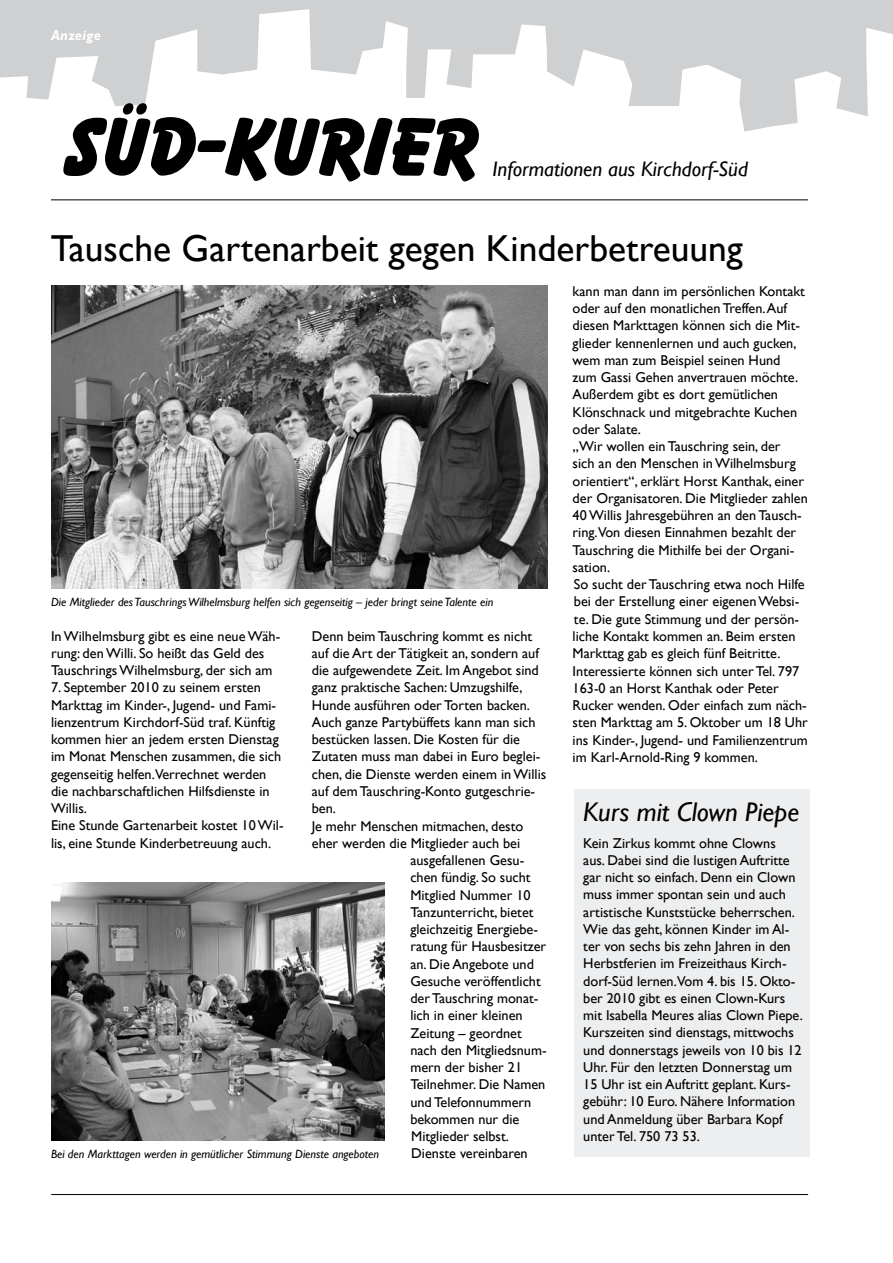
<style>
.page{position:relative;width:893px;height:1263px;background:#fff}
.page>*{position:absolute;margin:0;border:0;box-sizing:border-box;transform-origin:0 0}
.t1{font:87px "Balloon";color:#000}
.t2{font:37.5px "Gill Sans";color:#000}
.t3{font:italic 27px "Gill Sans";color:#000}
.t4{font:italic 21px "Gill Sans";color:#000}
.t5{font:14.25px/17.2px "Gill Sans";color:#000}
.t6{font:italic 700 14.25px "Gill Sans";letter-spacing:.02em;color:#fff}
.t7{font:italic 12px "Gill Sans";color:#000}
</style>
<div class="page">
<svg style="left:0;top:0;width:893px;height:132px;fill:#ced0d2"></svg>
<hr style="left:51px;top:199px;width:757px;height:1px;background:#000">
<hr style="left:51px;top:1194px;width:757px;height:1px;background:#000">
<div style="left:575px;top:789px;width:235px;height:368px;background:#edeeef"></div>
<img style="left:51px;top:285px;width:496px;height:304px">
<img style="left:51px;top:882px;width:334px;height:259px">
<p class="t6" style="left:51px;top:27px;width:51px">Anzeige</p>
<h1 class="t1" style="left:67px;top:99px;width:413px">SÜD-KURIER</h1>
<h3 class="t4" style="left:492px;top:157px;width:257px">Informationen aus Kirchdorf-Süd</h3>
<h2 class="t2" style="left:51px;top:227px;width:694px">Tausche Gartenarbeit gegen Kinderbetreuung</h2>
<p class="t7" style="left:51px;top:595px;width:444px">Die Mitglieder des Tauschrings Wilhelmsburg helfen sich gegenseitig – jeder bringt seine Talente ein</p>
<p class="t5" style="left:51px;top:627px;width:231px">In Wilhelmsburg gibt es eine neue Wäh&shy;rung: den Willi. So heißt das Geld des<br>Tauschrings Wilhelmsburg, der sich am</p>
<p class="t5" style="left:51px;top:679px;width:234px">7. September 2010 zu seinem ersten Markttag im Kinder-, Jugend- und Fami&shy;lienzentrum Kirchdorf-Süd traf. Künftig kommen hier an jedem ersten Dienstag im Monat Menschen zusammen, die sich gegenseitig helfen.Verrechnet werden die nachbarschaftlichen Hilfsdienste in Willis.<br>Eine Stunde Gartenarbeit kostet 10 Wil&shy;lis, eine Stunde Kinderbetreuung auch.</p>
<p class="t5" style="left:312px;top:627px;width:222px">Denn beim Tauschring kommt es nicht</p>
<p class="t5" style="left:312px;top:645px;width:229px">auf die Art der Tätigkeit an, sondern auf</p>
<p class="t5" style="left:312px;top:662px;width:229px">die aufgewendete Zeit. Im Angebot sind</p>
<p class="t5" style="left:312px;top:679px;width:212px">ganz praktische Sachen: Umzugshilfe,</p>
<p class="t5" style="left:312px;top:696px;width:220px">Hunde ausführen oder Torten backen.</p>
<p class="t5" style="left:312px;top:714px;width:225px">Auch ganze Partybüffets kann man sich</p>
<p class="t5" style="left:312px;top:731px;width:210px">bestücken lassen. Die Kosten für die</p>
<p class="t5" style="left:312px;top:748px;width:230px">Zutaten muss man dabei in Euro beglei-</p>
<p class="t5" style="left:312px;top:765px;width:236px">chen, die Dienste werden einem in Willis</p>
<p class="t5" style="left:312px;top:783px;width:225px">auf dem Tauschring-Konto gutgeschrie-</p>
<p class="t5" style="left:312px;top:800px;width:26px">ben.</p>
<p class="t5" style="left:312px;top:817px;width:213px">Je mehr Menschen mitmachen, desto</p>
<p class="t5" style="left:312px;top:835px;width:210px">eher werden die Mitglieder auch bei</p>
<p class="t5" style="left:410px;top:852px;width:115px">ausgefallenen Gesu-</p>
<p class="t5" style="left:410px;top:869px;width:122px">chen fündig. So sucht</p>
<p class="t5" style="left:410px;top:886px;width:122px">Mitglied Nummer 10</p>
<p class="t5" style="left:410px;top:904px;width:125px">Tanzunterricht, bietet</p>
<p class="t5" style="left:410px;top:921px;width:129px">gleichzeitig Energiebe-</p>
<p class="t5" style="left:410px;top:938px;width:137px">ratung für Hausbesitzer</p>
<p class="t5" style="left:410px;top:955px;width:125px">an. Die Angebote und</p>
<p class="t5" style="left:410px;top:973px;width:132px">Gesuche veröffentlicht</p>
<p class="t5" style="left:410px;top:990px;width:130px">der Tauschring monat-</p>
<p class="t5" style="left:410px;top:1007px;width:114px">lich in einer kleinen</p>
<p class="t5" style="left:410px;top:1024px;width:113px">Zeitung – geordnet</p>
<p class="t5" style="left:410px;top:1042px;width:138px">nach den Mitgliedsnum-</p>
<p class="t5" style="left:410px;top:1059px;width:113px">mern der bisher 21</p>
<p class="t5" style="left:410px;top:1076px;width:137px">Teilnehmer. Die Namen</p>
<p class="t5" style="left:410px;top:1093px;width:123px">und Telefonnummern</p>
<p class="t5" style="left:410px;top:1111px;width:111px">bekommen nur die</p>
<p class="t5" style="left:411px;top:1128px;width:99px">Mitglieder selbst.</p>
<p class="t5" style="left:411px;top:1145px;width:118px">Dienste vereinbaren</p>
<p class="t7" style="left:51px;top:1147px;width:330px">Bei den Markttagen werden in gemütlicher Stimmung Dienste angeboten</p>
<p class="t5" style="left:573px;top:283px;width:237px">kann man dann im persönlichen Kontakt oder auf den monatlichen Treffen. Auf diesen Markttagen können sich die Mit&shy;glieder kennenlernen und auch gucken, wem man zum Beispiel seinen Hund zum Gassi Gehen anvertrauen möchte.<br>Außerdem gibt es dort gemütlichen Klönschnack und mitgebrachte Kuchen oder Salate.<br>„Wir wollen ein Tauschring sein, der<br>sich an den Menschen in Wilhelmsburg orientiert“, erklärt Horst Kanthak, einer der Organisatoren. Die Mitglieder zahlen 40 Willis Jahresgebühren an den Tausch&shy;ring.Von diesen Einnahmen bezahlt der Tauschring die Mithilfe bei der Organi&shy;sation.<br>So sucht der Tauschring etwa noch Hilfe bei der Erstellung einer eigenen Websi&shy;te. Die gute Stimmung und der persön&shy;liche Kontakt kommen an. Beim ersten Markttag gab es gleich fünf Beitritte.<br>Interessierte können sich unter Tel. 797<br>163-0 an Horst Kanthak oder Peter Rucker wenden. Oder einfach zum näch&shy;sten Markttag am 5. Oktober um 18 Uhr ins Kinder-, Jugend- und Familienzentrum im Karl-Arnold-Ring 9 kommen.</p>
<h3 class="t3" style="left:583px;top:796px;width:218px">Kurs mit Clown Piepe</h3>
<p class="t5" style="left:583px;top:834px;width:221px">Kein Zirkus kommt ohne Clowns<br>aus. Dabei sind die lustigen Auftritte gar nicht so einfach. Denn ein Clown muss immer spontan sein und auch artistische Kunststücke beherrschen.<br>Wie das geht, können Kinder im Al&shy;ter von sechs bis zehn Jahren in den Herbstferien im Freizeithaus Kirch&shy;dorf-Süd lernen.Vom 4. bis 15. Okto&shy;ber 2010 gibt es einen Clown-Kurs mit Isabella Meures alias Clown Piepe.<br>Kurszeiten sind dienstags, mittwochs und donnerstags jeweils von 10 bis 12<br>Uhr. Für den letzten Donnerstag um 15 Uhr ist ein Auftritt geplant. Kurs&shy;gebühr: 10 Euro. Nähere Information und Anmeldung über Barbara Kopf unter Tel. 750 73 53.</p>
</div>
